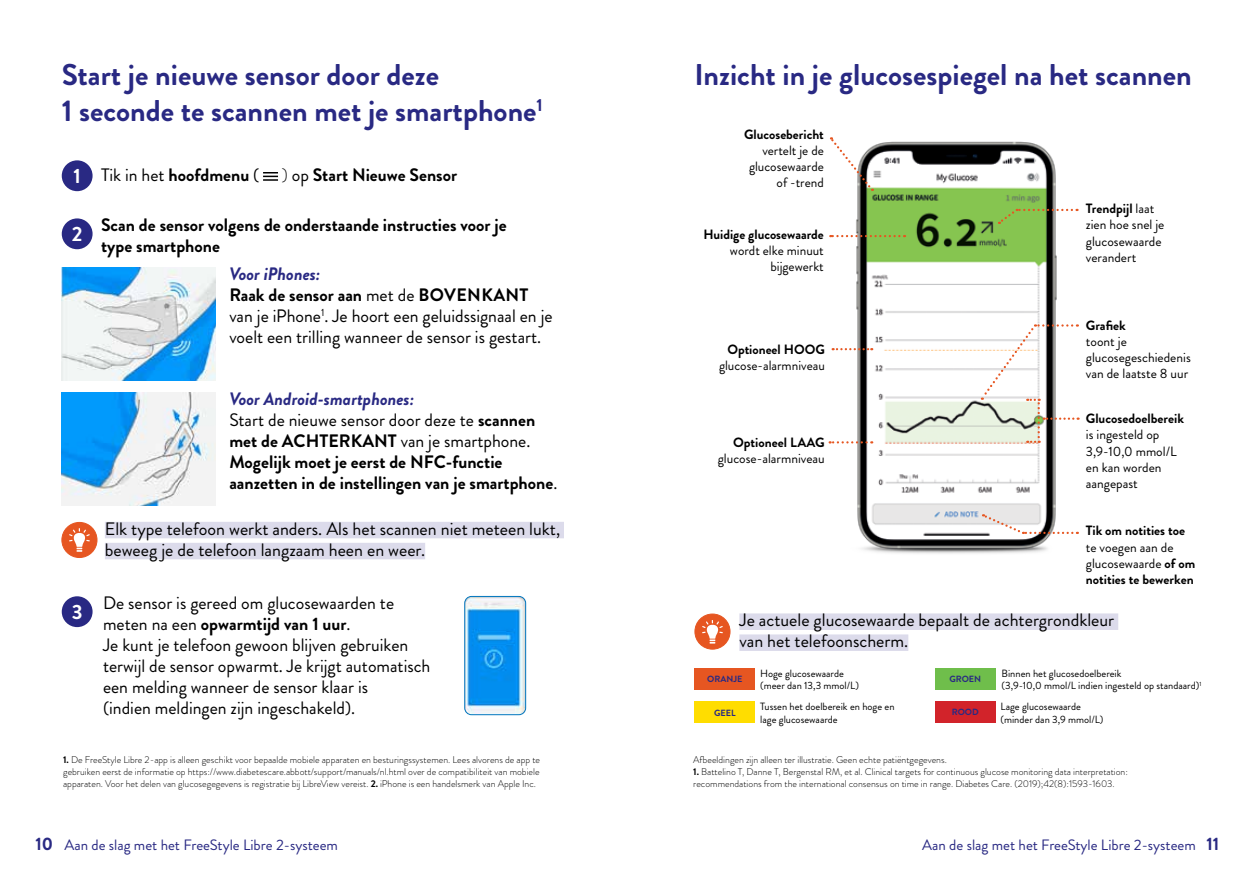
<style>
.page{position:relative;width:1259px;height:893px;background:#fff}
.page>*{position:absolute;margin:0;border:0;box-sizing:border-box;transform-origin:0 0}
.t1{font:700 30px/36px "Brandon Grotesque";color:#292983}
.t2{font:700 20.7px "Brandon Grotesque";color:#fff}
.t3{font:18px/21px "Brandon Grotesque";color:#000}
.t4{font:700 18px/21px "Brandon Grotesque";color:#000}
.t5{font:15px "Brandon Grotesque";color:#292983}
.t6{font:13.5px/16.2px "Brandon Grotesque";color:#000}
.t7{font:700 13.5px "Brandon Grotesque";color:#000}
.t8{font:10.5px/12.6px "Brandon Grotesque";color:#000}
.t9{font:300 9.75px/12px "Brandon Grotesque";color:#000}
.t10{font:700 9px "Brandon Grotesque";color:#292983}
.s1{font-weight:700}
.s2{font-weight:300}
.s3{font-weight:400}
.s4{font-weight:700;font-style:italic;color:#292983}
.s5{font-style:italic;color:#292983}
.s6{font-weight:700;font-size:18px}
</style>
<div class="page">
<img style="left:828px;top:141px;width:252px;height:413px">
<svg style="left:830px;top:235px;width:75px;height:2px"></svg>
<svg style="left:997px;top:209px;width:80px;height:16px"></svg>
<svg style="left:829px;top:137px;width:44px;height:54px"></svg>
<svg style="left:829px;top:441px;width:43px;height:2px"></svg>
<svg style="left:982px;top:513px;width:96px;height:21px"></svg>
<svg style="left:832px;top:348px;width:40px;height:2px"></svg>
<svg style="left:980px;top:324px;width:98px;height:119px"></svg>
<img style="left:62px;top:268px;width:153px;height:113px">
<img style="left:62px;top:393px;width:153px;height:113px">
<svg style="left:263px;top:172px;width:15px;height:9px"></svg>
<img style="left:465px;top:596px;width:60px;height:119px">
<div style="left:464px;top:596px;width:62px;height:119px;border:1px solid #0076bf;border-radius:7px"></div>
<div style="left:105px;top:522px;width:459px;height:16px;background:#dcdbeb"></div>
<div style="left:105px;top:543px;width:320px;height:16px;background:#dcdbeb"></div>
<div style="left:62px;top:522px;width:35px;height:35px;background:#e65621;border-radius:50%"></div>
<div style="left:61px;top:522px;width:36px;height:36px;border:1px solid #e65621;border-radius:50%"></div>
<svg style="left:69px;top:528px;width:21px;height:24px"></svg>
<div style="left:62px;top:160px;width:31px;height:31px;background:#292983;border-radius:50%"></div>
<div style="left:62px;top:218px;width:31px;height:31px;background:#292983;border-radius:50%"></div>
<div style="left:62px;top:596px;width:31px;height:31px;background:#292983;border-radius:50%"></div>
<div style="left:694px;top:668px;width:61px;height:22px;background:#e65621"></div>
<div style="left:694px;top:701px;width:61px;height:21px;background:#fd0"></div>
<div style="left:935px;top:668px;width:60px;height:22px;background:#6fbe4b"></div>
<div style="left:935px;top:701px;width:60px;height:21px;background:#d2232a"></div>
<div style="left:739px;top:613px;width:379px;height:17px;background:#dcdbeb"></div>
<div style="left:739px;top:634px;width:169px;height:17px;background:#dcdbeb"></div>
<div style="left:695px;top:614px;width:35px;height:35px;background:#e65621;border-radius:50%"></div>
<div style="left:694px;top:614px;width:36px;height:36px;border:1px solid #e65621;border-radius:50%"></div>
<svg style="left:702px;top:620px;width:21px;height:24px"></svg>
<h1 class="t1" style="left:62px;top:57px;width:482px">Start je nieuwe sensor door deze<br>1 seconde te scannen met je smartphone<sup>1</sup></h1>
<h3 class="t3" style="left:101px;top:164px;width:160px">Tik in het <span class="s1">hoofdmenu</span> (</h3>
<h3 class="t4" style="left:282px;top:164px;width:177px"><span class="s2">)</span> <span class="s3">op</span> Start Nieuwe Sensor</h3>
<h2 class="t2" style="left:73px;top:161px;width:9px">1</h2>
<h2 class="t2" style="left:72px;top:220px;width:12px">2</h2>
<h3 class="t4" style="left:101px;top:215px;width:407px">Scan de sensor volgens de onderstaande instructies voor je type smartphone</h3>
<h3 class="t3" style="left:229px;top:264px;width:325px"><span class="s4">Voor iPhones:<br></span><span class="s1">Raak de sensor aan</span> met de <span class="s1">BOVENKANT </span>van je iPhone<sup>1</sup>. Je hoort een geluidssignaal en je voelt een trilling wanneer de sensor is gestart.</h3>
<h3 class="t4" style="left:229px;top:389px;width:329px"><span class="s5">Voor Android-smartphones:<br></span><span class="s3">Start de nieuwe sensor door deze te</span> scannen met de ACHTERKANT <span class="s3">van je smartphone.<br></span>Mogelijk moet je eerst de NFC-functie aanzetten in de instellingen van je smartphone<span class="s3">.</span></h3>
<h3 class="t3" style="left:105px;top:518px;width:457px">Elk type telefoon werkt anders. Als het scannen niet meteen lukt, beweeg je de telefoon langzaam heen en weer.</h3>
<p class="t3" style="left:103px;top:592px;width:329px">De sensor is gereed om glucosewaarden te meten na een <span class="s1">opwarmtijd van 1 uur</span>.<br>Je kunt je telefoon gewoon blijven gebruiken terwijl de sensor opwarmt. Je krijgt automatisch een melding wanneer de sensor klaar is<br>(indien meldingen zijn ingeschakeld).</p>
<p class="t9" style="left:63px;top:753px;width:478px;text-align:justify"><span class="s1">1.</span> De FreeStyle Libre 2-app is alleen geschikt voor bepaalde mobiele apparaten en besturingssystemen. Lees alvorens de app te gebruiken eerst de informatie op https://www.diabetescare.abbott/support/manuals/nl.html over de compatibiliteit van mobiele apparaten. Voor het delen van glucosegegevens is registratie bij LibreView vereist. <span class="s1">2.</span> iPhone is een handelsmerk van Apple Inc.</p>
<h2 class="t2" style="left:72px;top:597px;width:12px">3</h2>
<h1 class="t1" style="left:694px;top:57px;width:499px">Inzicht in je glucosespiegel na het scannen</h1>
<h3 class="t7" style="left:744px;top:125px;width:81px">Glucosebericht</h3>
<h3 class="t6" style="left:749px;top:142px;width:76px;text-align:right">vertelt je de glucosewaarde of -trend</h3>
<h3 class="t7" style="left:703px;top:225px;width:122px">Huidige glucosewaarde</h3>
<h3 class="t6" style="left:730px;top:243px;width:95px;text-align:right">wordt elke minuut bijgewerkt</h3>
<h3 class="t7" style="left:727px;top:340px;width:99px">Optioneel HOOG</h3>
<h3 class="t6" style="left:719px;top:358px;width:107px">glucose-alarmniveau</h3>
<h3 class="t7" style="left:733px;top:433px;width:93px">Optioneel LAAG</h3>
<h3 class="t6" style="left:717px;top:451px;width:109px">glucose-alarmniveau</h3>
<h3 class="t6" style="left:1086px;top:201px;width:80px"><span class="s1">Trendpijl</span> laat zien hoe snel je glucosewaarde verandert</h3>
<h3 class="t7" style="left:1086px;top:315px;width:41px">Grafiek</h3>
<h3 class="t6" style="left:1086px;top:333px;width:106px">toont je glucosegeschiedenis van de laatste 8 uur</h3>
<h3 class="t7" style="left:1086px;top:409px;width:100px">Glucosedoelbereik</h3>
<h3 class="t6" style="left:1086px;top:427px;width:92px">is ingesteld op<br>3,9-10,0 mmol/L en kan worden aangepast</h3>
<h3 class="t7" style="left:1085px;top:521px;width:101px">Tik om notities toe</h3>
<h3 class="t6" style="left:1085px;top:539px;width:111px">te voegen aan de glucosewaarde <span class="s1">of om notities te bewerken</span></h3>
<h3 class="t3" style="left:739px;top:610px;width:376px">Je actuele glucosewaarde bepaalt de achtergrondkleur van het telefoonscherm.</h3>
<p class="t8" style="left:760px;top:667px;width:100px">Hoge glucosewaarde (meer dan 13,3 mmol/L)</p>
<p class="t10" style="left:707px;top:673px;width:37px">ORANJE</p>
<p class="t10" style="left:714px;top:706px;width:23px">GEEL</p>
<p class="t8" style="left:760px;top:700px;width:136px">Tussen het doelbereik en hoge en lage glucosewaarde</p>
<p class="t10" style="left:949px;top:673px;width:33px">GROEN</p>
<p class="t10" style="left:951px;top:706px;width:29px">ROOD</p>
<p class="t8" style="left:1001px;top:667px;width:201px">Binnen het glucosedoelbereik<br>(3,9-10,0 mmol/L indien ingesteld op standaard)<sup>1</sup></p>
<p class="t8" style="left:1000px;top:700px;width:104px">Lage glucosewaarde (minder dan 3,9 mmol/L)</p>
<p class="t9" style="left:693px;top:753px;width:255px">Afbeeldingen zijn alleen ter illustratie. Geen echte patiëntgegevens.</p>
<p class="t9" style="left:693px;top:765px;width:436px"><span class="s1">1.</span> Battelino T, Danne T, Bergenstal RM, et al. Clinical targets for continuous glucose monitoring data interpretation: recommendations from the international consensus on time in range. Diabetes Care. (2019);42(8):1593-1603.</p>
<h3 class="t5" style="left:36px;top:835px;width:304px"><span class="s6">10</span> Aan de slag met het FreeStyle Libre 2-systeem</h3>
<h3 class="t5" style="left:922px;top:835px;width:298px">Aan de slag met het FreeStyle Libre 2-systeem <span class="s6">11</span></h3>
</div>
